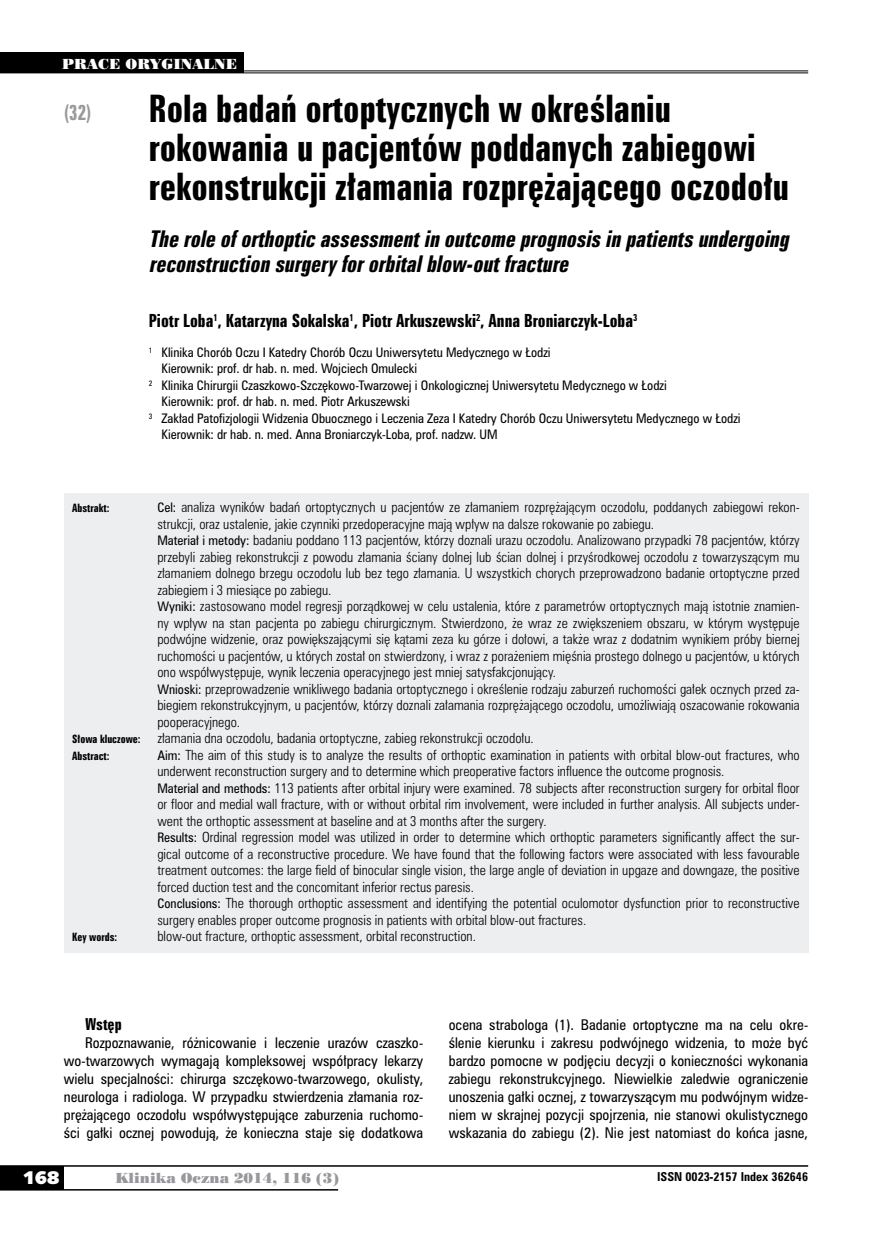
<style>
.page{position:relative;width:872px;height:1234px;background:#fff}
.page>*{position:absolute;margin:0;border:0;box-sizing:border-box;transform-origin:0 0}
.t1{font:34.5px/39px "Zurich Bd X Cn PL";color:#000}
.t2{font:italic 21px/25.5px "Zurich Bd X Cn PL";color:#000}
.t3{font:19.5px "Zurich Bd X Cn PL";color:#98989c;scale:.9 1}
.t4{font:18px "Humanst 531 U Blk PL";color:#fff}
.t5{font:16.5px "Zurich Bd X Cn PL";color:#000}
.t6{font:15px "Zurich Bd X Cn PL";color:#000}
.t7{font:13.5px/18px "Zurich Cn PL";color:#000;text-align:justify}
.t8{font:13.5px "Poster Bodoni PL";color:#98989c}
.t9{font:13.5px "Poster Bodoni PL";color:#fff}
.t10{font:12.75px/16.5px "Zurich Lt Cn PL";color:#000}
.t11{font:12px "Zurich Cn PL";color:#000}
.t12{font:700 11.25px "Zurich Cn PL";color:#000}
.t13{font:10.5px "Zurich Bd X Cn PL";color:#000}
.s1{font-family:"Zurich Cn PL";font-size:12px}
</style>
<div class="page">
<div style="left:0;top:1165px;width:64px;height:24px;background:#000"></div>
<hr style="left:0;top:1164px;width:808px;height:2px;background:#000">
<hr style="left:0;top:1188px;width:338px;height:2px;background:#000">
<div style="left:64px;top:493px;width:744px;height:459px;background:#edeeef"></div>
<hr style="left:0;top:70px;width:808px;height:1px;background:#000">
<hr style="left:0;top:72px;width:808px;height:1px;background:#000">
<div style="left:0;top:52px;width:243px;height:21px;background:#000"></div>
<p class="t9" style="left:62px;top:55px;width:176px">PRACE ORYGINALNE</p>
<h3 class="t3" style="left:64px;top:100px;width:32px">(32)</h3>
<h1 class="t1" style="left:149px;top:89px;width:641px">Rola badań ortoptycznych w określaniu rokowania u pacjentów poddanych zabiegowi rekonstrukcji złamania rozprężającego oczodołu</h1>
<h2 class="t2" style="left:149px;top:226px;width:646px">The role oforthopticassessmentin outcome prognosisin patientsundergoing reconstruction surgeryfororbitalblow-outfracture</h2>
<p class="t5" style="left:149px;top:310px;width:490px">Piotr Loba<sup>1</sup>, Katarzyna Sokalska<sup>1</sup>, Piotr Arkuszewski<sup>2</sup>, Anna Broniarczyk-Loba<sup>3</sup></p>
<p class="t11" style="left:149px;top:344px;width:403px"><sup>1</sup> Klinika Chorób Oczu I Katedry Chorób Oczu Uniwersytetu Medycznego w Łodzi</p>
<p class="t11" style="left:162px;top:360px;width:257px">Kierownik: prof. dr hab. n. med. Wojciech Omulecki</p>
<p class="t11" style="left:149px;top:377px;width:519px"><sup>2</sup> Klinika Chirurgii Czaszkowo-Szczękowo-Twarzowej i Onkologicznej Uniwersytetu Medycznego w Łodzi</p>
<p class="t11" style="left:162px;top:393px;width:250px">Kierownik: prof. dr hab. n. med. Piotr Arkuszewski</p>
<p class="t11" style="left:149px;top:410px;width:593px"><sup>3</sup> Zakład Patofizjologii Widzenia Obuocznego i Leczenia Zeza I Katedry Chorób Oczu Uniwersytetu Medycznego w Łodzi</p>
<p class="t11" style="left:162px;top:426px;width:337px">Kierownik: dr hab. n. med. Anna Broniarczyk-Loba, prof. nadzw. UM</p>
<p class="t13" style="left:72px;top:501px;width:39px">Abstrakt:</p>
<p class="t10" style="left:157px;top:498px;width:644px"><span class="s1">Cel:</span> analiza wyników badań ortoptycznych u pacjentów ze złamaniem rozprężającym oczodołu, poddanych zabiegowi rekon&shy;strukcji, oraz ustalenie, jakie czynniki przedoperacyjne mają wpływ na dalsze rokowanie po zabiegu.<br><span class="s1">Materiał i metody:</span> badaniu poddano 113 pacjentów, którzy doznali urazu oczodołu. Analizowano przypadki 78 pacjentów, którzy przebyli zabieg rekonstrukcji z powodu złamania ściany dolnej lub ścian dolnej i przyśrodkowej oczodołu z towarzyszącym mu złamaniem dolnego brzegu oczodołu lub bez tego złamania. U wszystkich chorych przeprowadzono badanie ortoptyczne przed zabiegiem i 3 miesiące po zabiegu.<br><span class="s1">Wyniki:</span> zastosowano model regresji porządkowej w celu ustalenia, które z parametrów ortoptycznych mają istotnie znamien&shy;ny wpływ na stan pacjenta po zabiegu chirurgicznym. Stwierdzono, że wraz ze zwiększeniem obszaru, w którym występuje podwójne widzenie, oraz powiększającymi się kątami zeza ku górze i dołowi, a także wraz z dodatnim wynikiem próby biernej ruchomości u pacjentów, u których został on stwierdzony, i wraz z porażeniem mięśnia prostego dolnego u pacjentów, u których ono współwystępuje, wynik leczenia operacyjnego jest mniej satysfakcjonujący.<br><span class="s1">Wnioski:</span> przeprowadzenie wnikliwego badania ortoptycznego i określenie rodzaju zaburzeń ruchomości gałek ocznych przed za&shy;biegiem rekonstrukcyjnym, u pacjentów, którzy doznali załamania rozprężającego oczodołu, umożliwiają oszacowanie rokowania pooperacyjnego.</p>
<p class="t13" style="left:72px;top:732px;width:70px">Słowa kluczowe:</p>
<p class="t10" style="left:157px;top:729px;width:378px">złamania dna oczodołu, badania ortoptyczne, zabieg rekonstrukcji oczodołu.</p>
<p class="t13" style="left:72px;top:748px;width:39px">Abstract:</p>
<p class="t10" style="left:157px;top:746px;width:644px"><span class="s1">Aim:</span> The aim of this study is to analyze the results of orthoptic examination in patients with orbital blow-out fractures, who underwent reconstruction surgery and to determine which preoperative factors influence the outcome prognosis.<br><span class="s1">Material and methods:</span> 113 patients after orbital injury were examined. 78 subjects after reconstruction surgery for orbital floor or floor and medial wall fracture, with or without orbital rim involvement, were included in further analysis. All subjects under&shy;went the orthoptic assessment at baseline and at 3 months after the surgery.<br><span class="s1">Results:</span> Ordinal regression model was utilized in order to determine which orthoptic parameters significantly affect the sur&shy;gical outcome of a reconstructive procedure. We have found that the following factors were associated with less favourable treatment outcomes: the large field of binocular single vision, the large angle of deviation in upgaze and downgaze, the positive forced duction test and the concomitant inferior rectus paresis.<br><span class="s1">Conclusions:</span> The thorough orthoptic assessment and identifying the potential oculomotor dysfunction prior to reconstructive surgery enables proper outcome prognosis in patients with orbital blow-out fractures.</p>
<p class="t13" style="left:72px;top:930px;width:46px">Key words:</p>
<p class="t10" style="left:157px;top:927px;width:320px">blow-out fracture, orthoptic assessment, orbital reconstruction.</p>
<p class="t6" style="left:85px;top:1014px;width:38px">Wstęp</p>
<p class="t7" style="left:64px;top:1033px;width:361px;text-indent:21px">Rozpoznawanie, różnicowanie i leczenie urazów czaszko&shy;wo-twarzowych wymagają kompleksowej współpracy lekarzy wielu specjalności: chirurga szczękowo-twarzowego, okulisty, neurologa i radiologa. W przypadku stwierdzenia złamania roz&shy;prężającego oczodołu współwystępujące zaburzenia ruchomo&shy;ści gałki ocznej powodują, że konieczna staje się dodatkowa</p>
<p class="t7" style="left:449px;top:1015px;width:361px">ocena strabologa (1). Badanie ortoptyczne ma na celu okre&shy;ślenie kierunku i zakresu podwójnego widzenia, to może być bardzo pomocne w podjęciu decyzji o konieczności wykonania zabiegu rekonstrukcyjnego. Niewielkie zaledwie ograniczenie unoszenia gałki ocznej, z towarzyszącym mu podwójnym widze&shy;niem w skrajnej pozycji spojrzenia, nie stanowi okulistycznego wskazania do zabiegu (2). Nie jest natomiast do końca jasne,</p>
<h3 class="t4" style="left:23px;top:1165px;width:38px">168</h3>
<p class="t8" style="left:115px;top:1168px;width:225px">Klinika Oczna 2014, 116 (3)</p>
<p class="t12" style="left:657px;top:1168px;width:152px">ISSN 0023-2157 Index 362646</p>
</div>
